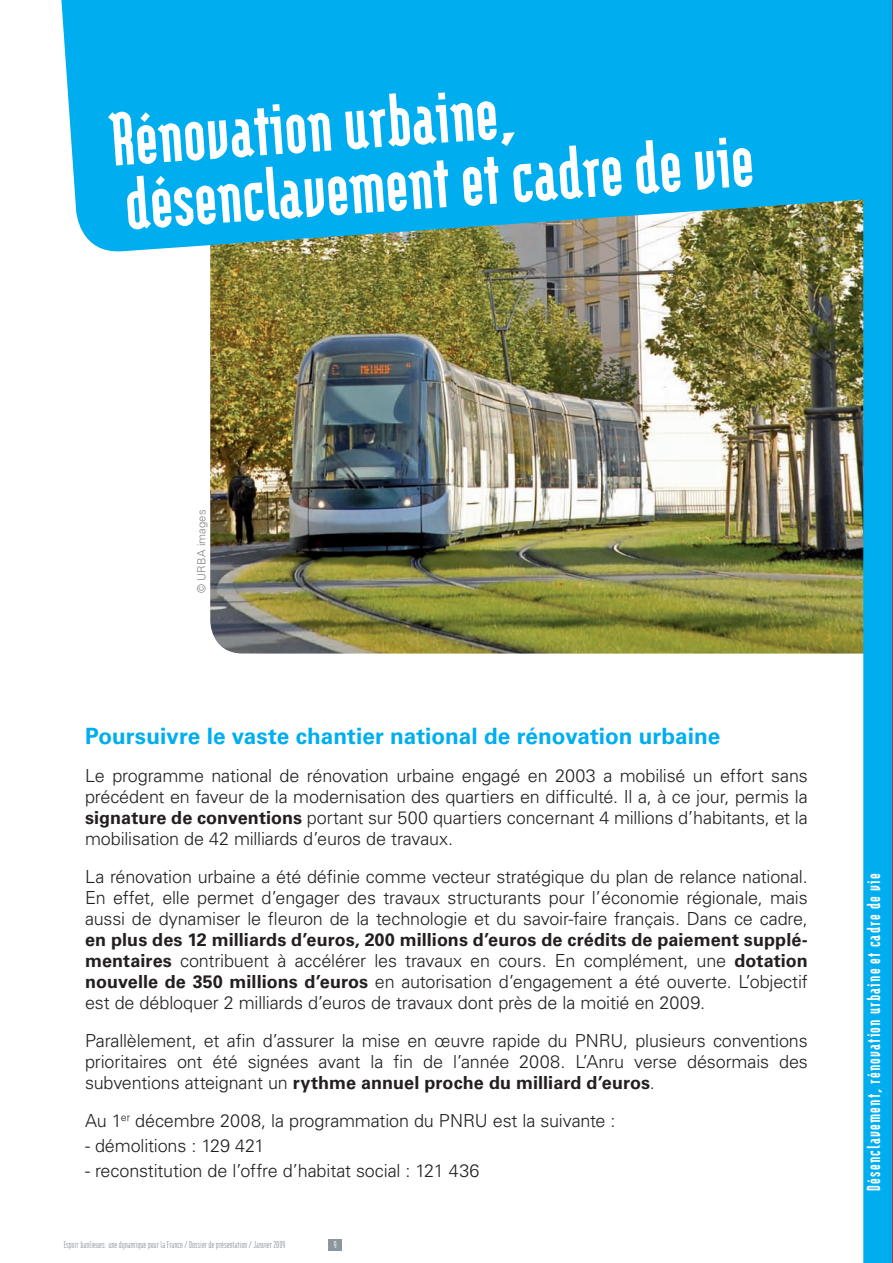
<style>
.page{position:relative;width:893px;height:1263px;background:#fff}
.page>*{position:absolute;margin:0;border:0;box-sizing:border-box;transform-origin:0 0}
.t1{font:900 90px/64.5px "Modula Fo";color:#fff}
.t2{font:700 22.5px "Univers LT Std";color:#00aeef}
.t3{font:900 22.5px "Modula Fo";letter-spacing:.055em;color:#fff}
.t4{font:300 18px/21px "Univers";letter-spacing:-.01em;color:#231f20;text-align:justify}
.t5{font:12px "Modula Fo";color:#8d969d}
.t6{font:12px "Modula Fo";color:#fff}
.t7{font:300 11.25px "Univers";letter-spacing:.015em;color:#808285}
.s1{font-weight:700}
</style>
<div class="page">
<div style="left:328px;top:1239px;width:14px;height:11px;background:#8d969d"></div>
<img style="left:210px;top:254px;width:653px;height:400px">
<div style="left:863px;top:254px;width:29px;height:1009px;background:#00aeef"></div>
<svg style="left:61px;top:0;width:831px;height:254px;background:#12ace2"></svg>
<hr style="left:892px;top:0;width:1px;height:1263px;background:#e01921">
<h1 class="t1" style="left:107px;top:106px;width:643px;rotate:-4deg">Rénovation urbaine, désenclavement et cadre de vie</h1>
<p class="t7" style="left:195px;top:593px;width:85px;rotate:-90deg">© URBA images</p>
<p class="t2" style="left:85px;top:722px;width:637px">Poursuivre le vaste chantier national de rénovation urbaine</p>
<p class="t4" style="left:85px;top:765px;width:724px">Le programme national de rénovation urbaine engagé en 2003 a mobilisé un effort sans précédent en faveur de la modernisation des quartiers en difficulté. Il a, à ce jour, permis la <span class="s1">signature de conventions</span> portant sur 500 quartiers concernant 4 millions d’habitants, et la mobilisation de 42 milliards d’euros de travaux.</p>
<p class="t4" style="left:85px;top:866px;width:724px">La rénovation urbaine a été définie comme vecteur stratégique du plan de relance national.<br>En effet, elle permet d’engager des travaux structurants pour l’économie régionale, mais aussi de dynamiser le fleuron de la technologie et du savoir-faire français. Dans ce cadre,</p>
<p class="t4" style="left:85px;top:929px;width:724px"><span class="s1">en plus des 12 milliards d’euros, 200 millions d’euros de crédits de paiement supplé&shy;mentaires</span> contribuent à accélérer les travaux en cours. En complément, une <span class="s1">dotation nouvelle de 350 millions d’euros</span> en autorisation d’engagement a été ouverte. L’objectif est de débloquer 2 milliards d’euros de travaux dont près de la moitié en 2009.</p>
<p class="t4" style="left:85px;top:1030px;width:724px">Parallèlement, et afin d’assurer la mise en œuvre rapide du PNRU, plusieurs conventions prioritaires ont été signées avant la fin de l’année 2008. L’Anru verse désormais des subventions atteignant un <span class="s1">rythme annuel proche du milliard d’euros</span>.</p>
<p class="t4" style="left:85px;top:1110px;width:532px">Au 1<sup>er</sup> décembre 2008, la programmation du PNRU est la suivante :</p>
<p class="t4" style="left:85px;top:1135px;width:181px">- démolitions : 129 421</p>
<p class="t4" style="left:85px;top:1160px;width:396px">- reconstitution de l’offre d’habitat social : 121 436</p>
<p class="t5" style="left:64px;top:1239px;width:223px">Espoir banlieues: une dynamique pour la France / Dossier de présentation / Janvier 2009</p>
<p class="t6" style="left:334px;top:1239px;width:4px">9</p>
<p class="t3" style="left:863px;top:1191px;width:319px;rotate:-90deg">Désenclavement, rénovation urbaine et cadre de vie</p>
</div>
